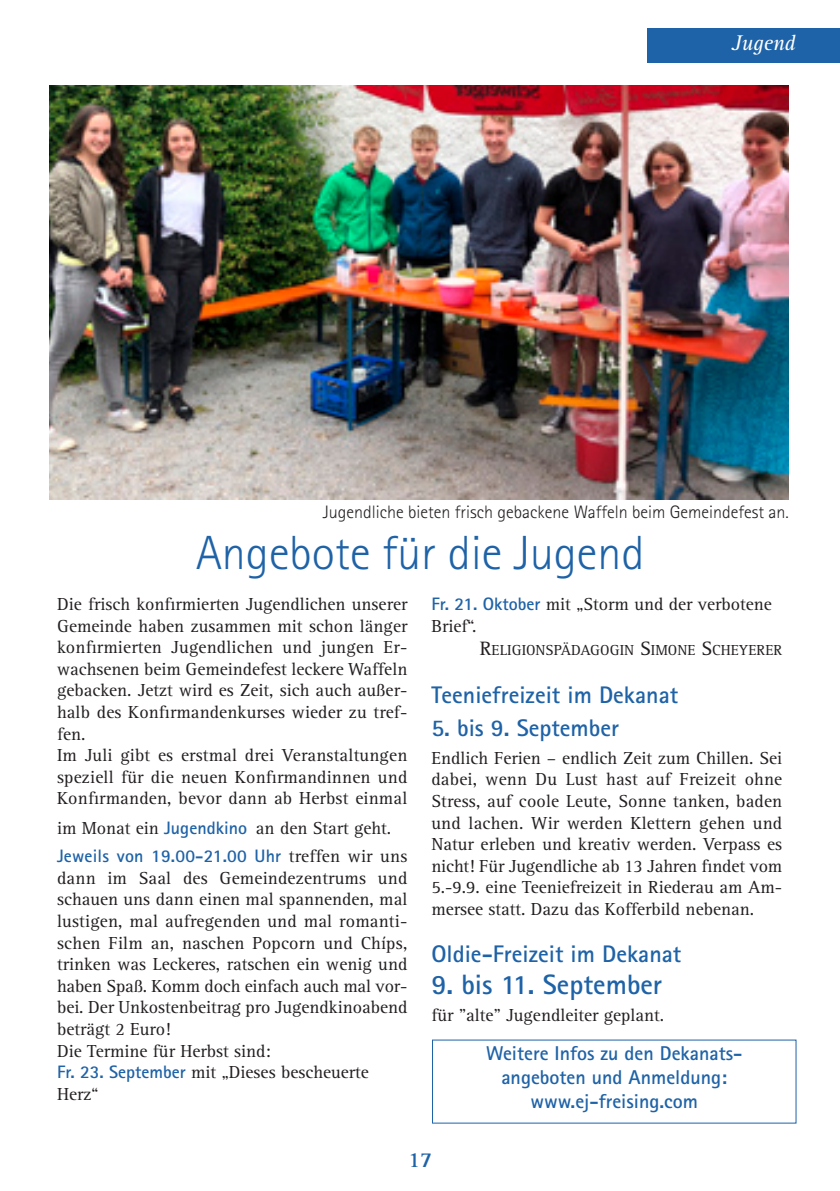
<style>
.page{position:relative;width:840px;height:1191px;background:#fff}
.page>*{position:absolute;margin:0;border:0;box-sizing:border-box;transform-origin:0 0}
.t1{font:300 48px "Rotis Sans Serif Std";color:#1e62a7}
.t2{font:700 28px "Rotis Sans Serif Std";color:#1e62a7}
.t3{font:700 24px "Rotis Sans Serif Std";color:#1e62a7}
.t4{font:italic 22px "Rotis Serif Std";color:#fff}
.t5{font:700 22px "Rotis Serif Std";color:#1e62a7}
.t6{font:700 20px/24px "Rotis Sans Serif Std";color:#1e62a7;text-align:center}
.t7{font:18px/21.6px "Rotis Serif Std";color:#231f20}
.t8{font:300 18px "Rotis Sans Serif Std";color:#231f20}
.t9{font:700 18px "Rotis Sans Serif Std";letter-spacing:.01em;color:#1e62a7}
.t10{font:15px "Rotis Serif Std";color:#231f20}
.s1{font-family:"Rotis Sans Serif Std";font-weight:700;color:#1e62a7}
.s2{font-family:"Rotis Serif Std";font-weight:400;color:#231f20}
.s3{font-size:20px}
</style>
<div class="page">
<img style="left:50px;top:85px;width:738px;height:414px">
<div style="left:646px;top:28px;width:193px;height:34px;background:#1e62a7"></div>
<p class="t4" style="left:731px;top:34px;width:65px">Jugend</p>
<p class="t8" style="left:322px;top:505px;width:467px">Jugendliche bieten frisch gebackene Waffeln beim Gemeindefest an.</p>
<h1 class="t1" style="left:196px;top:536px;width:449px">Angebote für die Jugend</h1>
<p class="t7" style="left:57px;top:595px;width:351px">Die frisch konfirmierten Jugendlichen unserer Gemeinde haben zusammen mit schon länger konfirmierten Jugendlichen und jungen Er&shy;wachsenen beim Gemeindefest leckere Waffeln gebacken. Jetzt wird es Zeit, sich auch außer&shy;halb des Konfirmandenkurses wieder zu tref&shy;fen.<br>Im Juli gibt es erstmal drei Veranstaltungen speziell für die neuen Konfirmandinnen und Konfirmanden, bevor dann ab Herbst einmal</p>
<p class="t7" style="left:57px;top:819px;width:335px">im Monat ein <span class="s1">Jugendkino</span> an den Start geht.</p>
<p class="t9" style="left:57px;top:849px;width:351px">Jeweils von 19.00-21.00 Uhr <span class="s2">treffen wir uns</span></p>
<p class="t7" style="left:57px;top:868px;width:351px">dann im Saal des Gemeindezentrums und schauen uns dann einen mal spannenden, mal lustigen, mal aufregenden und mal romanti&shy;schen Film an, naschen Popcorn und Chíps, trinken was Leckeres, ratschen ein wenig und haben Spaß. Komm doch einfach auch mal vor&shy;bei. Der Unkostenbeitrag pro Jugendkinoabend beträgt 2 Euro!<br>Die Termine für Herbst sind:<br><span class="s1">Fr. 23. September</span> mit „Dieses bescheuerte Herz“</p>
<p class="t7" style="left:431px;top:595px;width:342px"><span class="s1">Fr. 21. Oktober</span> mit „Storm und der verbotene<br>Brief“.</p>
<p class="t10" style="left:479px;top:644px;width:304px"><span class="s3">R</span>ELIGIONSPÄDAGOGIN <span class="s3">S</span>IMONE <span class="s3">S</span>CHEYERER</p>
<h3 class="t3" style="left:431px;top:686px;width:248px">Teeniefreizeit im Dekanat</h3>
<h3 class="t3" style="left:431px;top:719px;width:189px">5. bis 9. September</h3>
<p class="t7" style="left:431px;top:748px;width:352px;text-align:justify">Endlich Ferien – endlich Zeit zum Chillen. Sei dabei, wenn Du Lust hast auf Freizeit ohne Stress, auf coole Leute, Sonne tanken, baden und lachen. Wir werden Klettern gehen und Natur erleben und kreativ werden. Verpass es nicht! Für Jugendliche ab 13 Jahren findet vom 5.-9.9. eine Teeniefreizeit in Riederau am Am&shy;mersee statt. Dazu das Kofferbild nebenan.</p>
<h3 class="t3" style="left:431px;top:945px;width:251px">Oldie-Freizeit im Dekanat</h3>
<h2 class="t2" style="left:431px;top:974px;width:232px">9. bis 11. September</h2>
<p class="t7" style="left:431px;top:1005px;width:234px">für "alte" Jugendleiter geplant.</p>
<p class="t6" style="left:485px;top:1043px;width:258px">Weitere Infos zu den Dekanats&shy;angeboten und Anmeldung: www.ej-freising.com</p>
<p class="t5" style="left:408px;top:1151px;width:26px">17</p>
</div>
